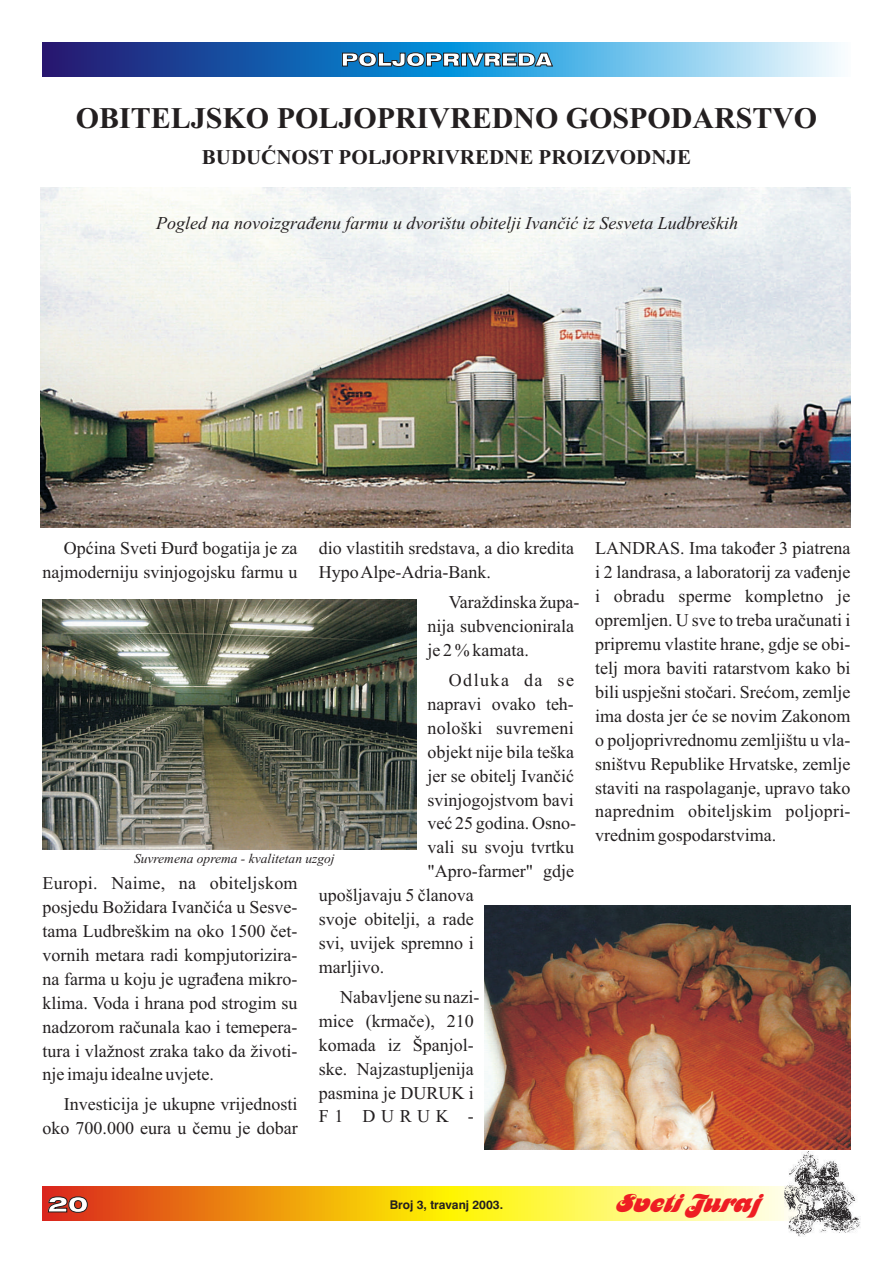
<style>
.page{position:relative;width:894px;height:1263px;background:#fff}
.page>*{position:absolute;margin:0;border:0;box-sizing:border-box;transform-origin:0 0}
.t1{font:700 30px "Times New Roman";color:#231f20}
.t2{font:27px "Motter Fem D";color:#ee1d23}
.t3{font:700 21px "Times New Roman";color:#231f20}
.t4{font:21px "Swis 721 Blk Ex BT";color:#fff}
.t5{font:18px/23.9px "Times New Roman";color:#231f20}
.t6{font:italic 18px "Times New Roman";color:#231f20}
.t7{font:18px "Times New Roman";letter-spacing:.02em;color:#231f20}
.t8{font:18px "Swis 721 Blk Ex BT";color:#fff}
.t9{font:18px "Times New Roman";letter-spacing:.08em;color:#231f20}
.t10{font:italic 13.5px "Times New Roman";color:#231f20}
.t11{font:700 12px "Swis 721 BT";color:#231f20}
</style>
<div class="page">
<svg style="left:43px;top:43px;width:795px;height:34px"></svg>
<svg style="left:43px;top:1186px;width:741px;height:34px"></svg>
<img style="left:784px;top:1152px;width:76px;height:85px">
<img style="left:485px;top:906px;width:365px;height:243px">
<img style="left:43px;top:600px;width:374px;height:249px">
<img style="left:40px;top:187px;width:810px;height:340px">
<p class="t8" style="left:341px;top:52px;width:212px">POLJOPRIVREDA</p>
<h1 class="t1" style="left:76px;top:107px;width:743px">OBITELJSKO POLJOPRIVREDNO GOSPODARSTVO</h1>
<p class="t3" style="left:202px;top:149px;width:491px">BUDUÆNOST POLJOPRIVREDNE PROIZVODNJE</p>
<p class="t6" style="left:156px;top:216px;width:584px">Pogled na novoizgraðenu farmu u dvorištu obitelji Ivanèiæ iz Sesveta Ludbreških</p>
<p class="t5" style="left:43px;top:538px;width:809px;text-indent:21px">Opæina Sveti Ðurð bogatija je za dio vlastitih sredstava, a dio kredita LANDRAS. Ima takoðer 3 piatrena najmoderniju svinjogojsku farmu u Hypo Alpe-Adria-Bank.</p>
<p class="t5" style="left:595px;top:562px;width:257px">i 2 landrasa, a laboratorij za vaðenje</p>
<p class="t5" style="left:449px;top:592px;width:132px">Varaždinska župa-</p>
<p class="t5" style="left:595px;top:586px;width:257px">i obradu sperme kompletno je opremljen. U sve to treba uraèunati i</p>
<p class="t5" style="left:427px;top:616px;width:148px">nija subvencionirala</p>
<p class="t5" style="left:595px;top:634px;width:257px">pripremu vlastite hrane, gdje se obi-</p>
<p class="t5" style="left:427px;top:640px;width:103px">je 2 % kamata.</p>
<p class="t5" style="left:595px;top:658px;width:257px">telj mora baviti ratarstvom kako bi</p>
<p class="t9" style="left:449px;top:673px;width:127px">Odluka da se</p>
<p class="t5" style="left:595px;top:682px;width:257px">bili uspješni stoèari. Sreæom, zemlje</p>
<p class="t5" style="left:427px;top:694px;width:148px">napravi ovako teh-</p>
<p class="t5" style="left:595px;top:706px;width:257px">ima dosta jer æe se novim Zakonom</p>
<p class="t7" style="left:427px;top:721px;width:148px">nološki suvremeni</p>
<p class="t5" style="left:595px;top:729px;width:257px">o poljoprivrednomu zemljištu u vla-</p>
<p class="t5" style="left:427px;top:741px;width:148px">objekt nije bila teška</p>
<p class="t5" style="left:595px;top:753px;width:257px">sništvu Republike Hrvatske, zemlje</p>
<p class="t5" style="left:427px;top:765px;width:148px">jer se obitelj Ivanèiæ</p>
<p class="t5" style="left:595px;top:777px;width:257px">staviti na raspolaganje, upravo tako</p>
<p class="t5" style="left:427px;top:789px;width:148px">svinjogojstvom bavi</p>
<p class="t5" style="left:595px;top:801px;width:257px">naprednim obiteljskim poljopri-</p>
<p class="t5" style="left:427px;top:813px;width:150px">veæ 25 godina. Osno-</p>
<p class="t5" style="left:595px;top:825px;width:183px">vrednim gospodarstvima.</p>
<p class="t5" style="left:427px;top:837px;width:148px">vali su svoju tvrtku "Apro-farmer" gdje</p>
<p class="t10" style="left:134px;top:854px;width:202px">Suvremena oprema - kvalitetan uzgoj</p>
<p class="t5" style="left:43px;top:873px;width:257px">Europi. Naime, na obiteljskom</p>
<p class="t5" style="left:319px;top:885px;width:157px">upošljavaju 5 èlanova</p>
<p class="t5" style="left:43px;top:897px;width:257px">posjedu Božidara Ivanèiæa u Sesve-</p>
<p class="t5" style="left:319px;top:909px;width:157px">svoje obitelji, a rade</p>
<p class="t5" style="left:43px;top:921px;width:257px">tama Ludbreškim na oko 1500 èet-</p>
<p class="t5" style="left:319px;top:933px;width:156px">svi, uvijek spremno i</p>
<p class="t5" style="left:43px;top:945px;width:257px">vornih metara radi kompjutorizira-</p>
<p class="t5" style="left:319px;top:957px;width:67px">marljivo.</p>
<p class="t5" style="left:43px;top:969px;width:257px">na farma u koju je ugraðena mikro-</p>
<p class="t5" style="left:340px;top:987px;width:141px">Nabavljene su nazi-</p>
<p class="t5" style="left:43px;top:993px;width:257px">klima. Voda i hrana pod strogim su</p>
<p class="t5" style="left:319px;top:1011px;width:157px">mice (krmaèe), 210</p>
<p class="t5" style="left:43px;top:1016px;width:257px">nadzorom raèunala kao i temepera-</p>
<p class="t5" style="left:319px;top:1034px;width:157px">komada iz Španjol-</p>
<p class="t5" style="left:43px;top:1040px;width:257px">tura i vlažnost zraka tako da životi-</p>
<p class="t5" style="left:43px;top:1064px;width:173px">nje imaju idealne uvjete.</p>
<p class="t5" style="left:64px;top:1094px;width:235px">Investicija je ukupne vrijednosti</p>
<p class="t5" style="left:43px;top:1118px;width:257px">oko 700.000 eura u èemu je dobar</p>
<p class="t5" style="left:319px;top:1058px;width:157px">ske. Najzastupljenija</p>
<p class="t5" style="left:319px;top:1082px;width:156px">pasmina je DURUK i</p>
<p class="t5" style="left:319px;top:1106px;width:157px">F1 DURUK -</p>
<p class="t4" style="left:48px;top:1196px;width:42px">20</p>
<p class="t11" style="left:390px;top:1200px;width:115px">Broj 3, travanj 2003.</p>
<h2 class="t2" style="left:617px;top:1191px;width:145px">Sveti Juraj</h2>
</div>
